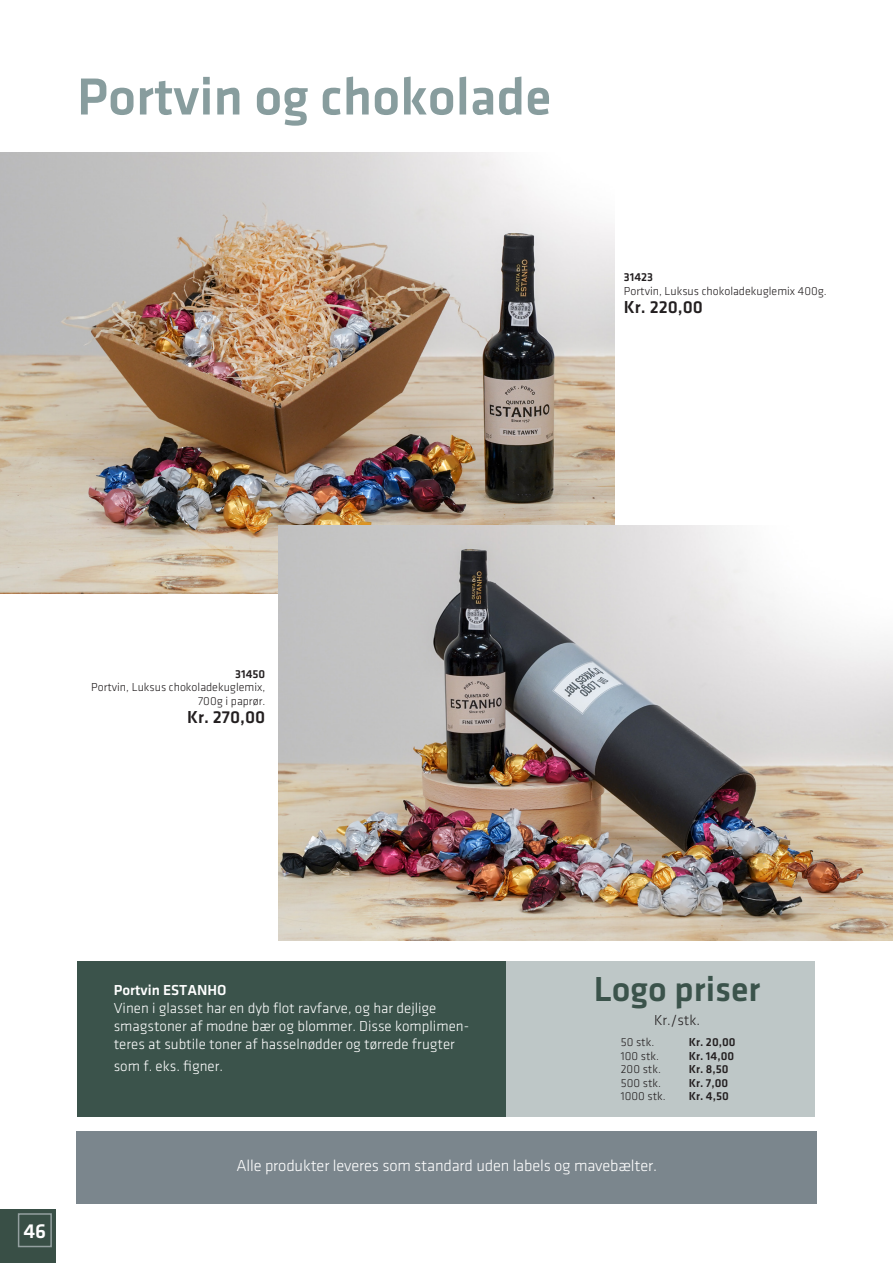
<style>
.page{position:relative;width:893px;height:1263px;background:#fff}
.page>*{position:absolute;margin:0;border:0;box-sizing:border-box;transform-origin:0 0}
.brød{font:500 54px "Klavika";color:#889d9e}
.brød-2{font:500 36px "Klavika";color:#3b534b}
.t1{font:500 21px "Klavika";color:#fff}
.t2{font:500 18px "Klavika";color:#231f20}
.brød-3{font:300 16.5px "Klavika";letter-spacing:-.01em;color:#fff}
.t3{font:300 15px/18px "Klavika";color:#fff}
.t4{font:500 15px "Klavika";color:#fff}
.brød-4{font:300 15px "Klavika";color:#231f20}
.brød-5{font:300 12px/13.5px "Klavika";color:#231f20;text-align:right}
.brød-6{font:500 12px "Klavika";color:#231f20}
</style>
<div class="page">
<div style="left:0;top:1209px;width:56px;height:54px;background:#394f46"></div>
<div style="left:18px;top:1213px;width:34px;height:34px;border:2px solid #94a0a0"></div>
<img style="left:0;top:152px;width:614px;height:441px">
<img style="left:278px;top:526px;width:615px;height:415px">
<div style="left:77px;top:1131px;width:740px;height:72px;background:#7b868d"></div>
<div style="left:77px;top:962px;width:439px;height:155px;background:#3b534b"></div>
<div style="left:506px;top:962px;width:309px;height:155px;background:#bec7c7"></div>
<p class="brød" style="left:77px;top:68px;width:476px">Portvin og chokolade</p>
<p class="brød-6" style="left:624px;top:271px;width:31px">31423</p>
<p class="brød-5" style="left:624px;top:284px;width:204px">Portvin, Luksus chokoladekuglemix 400g.</p>
<p class="t2" style="left:624px;top:297px;width:81px">Kr. 220,00</p>
<p class="brød-6" style="left:235px;top:667px;width:32px">31450</p>
<p class="brød-5" style="left:91px;top:681px;width:176px">Portvin, Luksus chokoladekuglemix,<br>700g i paprør.</p>
<p class="t2" style="left:187px;top:707px;width:80px">Kr. 270,00</p>
<h3 class="t1" style="left:23px;top:1219px;width:24px">46</h3>
<p class="t4" style="left:114px;top:982px;width:114px">Portvin ESTANHO</p>
<p class="t3" style="left:114px;top:999px;width:357px">Vinen i glasset har en dyb flot ravfarve, og har dejlige smagstoner af modne bær og blommer. Disse komplimen&shy;teres at subtile toner af hasselnødder og tørrede frugter</p>
<p class="t3" style="left:114px;top:1057px;width:111px">som f. eks. figner.</p>
<p class="brød-2" style="left:594px;top:970px;width:168px">Logo priser</p>
<p class="brød-5" style="left:621px;top:1036px;width:35px">50 stk.</p>
<p class="brød-6" style="left:689px;top:1036px;width:48px">Kr. 20,00</p>
<p class="brød-5" style="left:621px;top:1049px;width:40px">100 stk.</p>
<p class="brød-6" style="left:689px;top:1049px;width:47px">Kr. 14,00</p>
<p class="brød-5" style="left:621px;top:1063px;width:42px">200 stk.</p>
<p class="brød-6" style="left:689px;top:1063px;width:41px">Kr. 8,50</p>
<p class="brød-5" style="left:621px;top:1076px;width:42px">500 stk.</p>
<p class="brød-6" style="left:689px;top:1076px;width:41px">Kr. 7,00</p>
<p class="brød-5" style="left:621px;top:1090px;width:46px">1000 stk.</p>
<p class="brød-6" style="left:689px;top:1090px;width:41px">Kr. 4,50</p>
<p class="brød-4" style="left:654px;top:1012px;width:48px">Kr./stk.</p>
<p class="brød-3" style="left:237px;top:1156px;width:422px">Alle produkter leveres som standard uden labels og mavebælter.</p>
</div>
